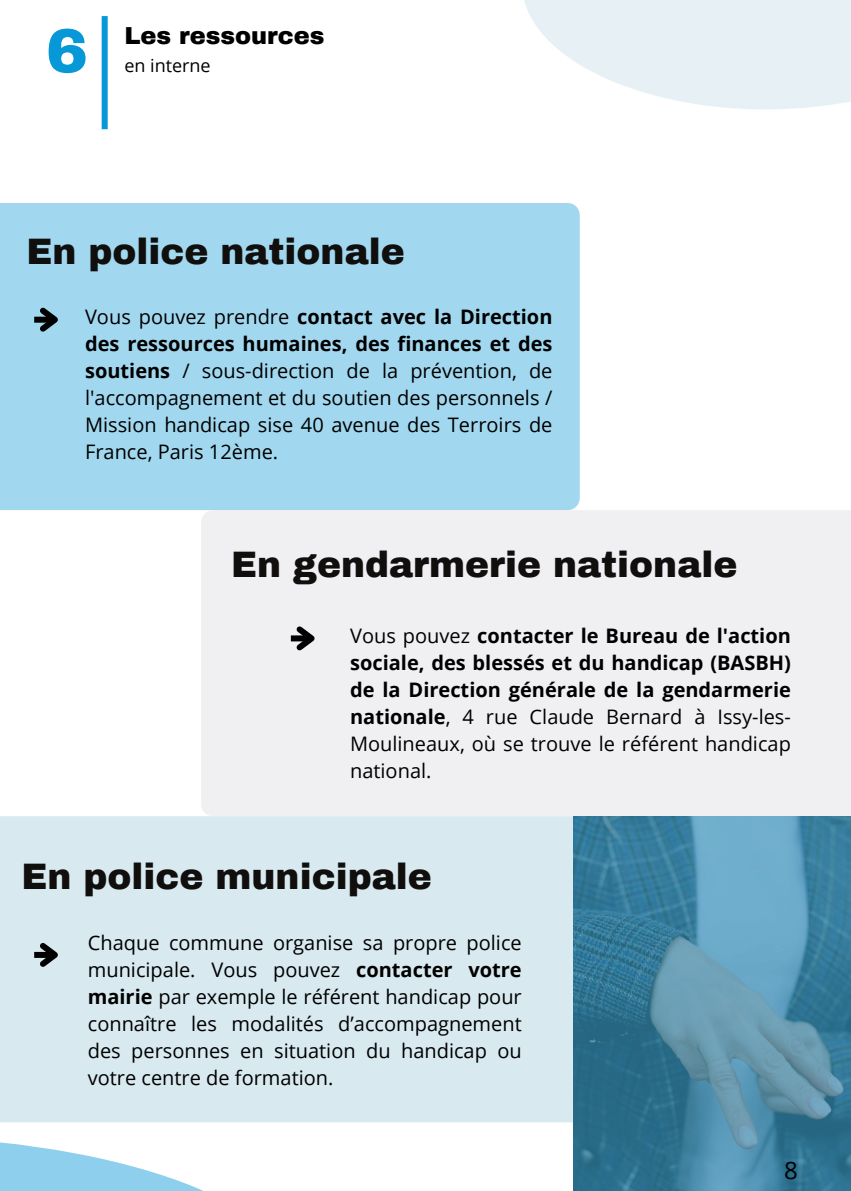
<style>
.page{position:relative;width:851px;height:1191px;background:#fff}
.page>*{position:absolute;margin:0;border:0;box-sizing:border-box;transform-origin:0 0}
.t1{font:900 62.6px "Archivo";color:#0798d7}
.t2{font:900 36px "Archivo";color:#100f0d}
.t3{font:900 24px "Archivo";color:#000}
.t4{font:24px "Open Sans";color:#000}
.t5{font:20px/27px "Open Sans";color:#000;text-align:justify}
.t6{font:700 20px/27px "Open Sans";color:#000;text-align:justify}
.t7{font:18px "Open Sans";color:#000}
.s1{font-weight:700}
.s2{font-weight:400}
</style>
<div class="page">
<div style="left:102px;top:16px;width:6px;height:113px;background:#0798d7"></div>
<div style="left:0;top:203px;width:579px;height:307px;background:#a1d8ef"></div>
<div style="left:0;top:816px;width:573px;height:306px;background:#d8e9f0"></div>
<div style="left:201px;top:510px;width:649px;height:306px;background:#f0f0f3"></div>
<svg style="left:35px;top:302px;width:30px;height:35px"></svg>
<svg style="left:291px;top:621px;width:30px;height:35px"></svg>
<svg style="left:573px;top:816px;width:277px;height:375px;background:#4887a4"></svg>
<svg style="left:0;top:1142px;width:204px;height:49px;fill:#8dcfec"></svg>
<svg style="left:524px;top:0;width:326px;height:109px;fill:#e7f1f5"></svg>
<svg style="left:35px;top:938px;width:30px;height:34px"></svg>
<p class="t1" style="left:46px;top:17px;width:43px">6</p>
<p class="t3" style="left:124px;top:23px;width:202px">Les ressources</p>
<p class="t7" style="left:124px;top:53px;width:88px">en interne</p>
<h1 class="t2" style="left:26px;top:233px;width:380px">En police nationale</h1>
<h1 class="t5" style="left:85px;top:303px;width:469px">Vous pouvez prendre <span class="s1">contact avec la Direction des ressources humaines, des finances et des soutiens</span> / sous-direction de la prévention, de l'accompagnement et du soutien des personnels / Mission handicap sise 40 avenue des Terroirs de France, Paris 12ème.</h1>
<p class="t2" style="left:231px;top:545px;width:508px">En gendarmerie nationale</p>
<h1 class="t6" style="left:350px;top:622px;width:442px"><span class="s2">Vous pouvez</span> contacter le Bureau de l'action sociale, des blessés et du handicap (BASBH) de la Direction générale de la gendarmerie nationale<span class="s2">, 4 rue Claude Bernard à Issy-les-Moulineaux, où se trouve le référent handicap national.</span></h1>
<h2 class="t2" style="left:21px;top:858px;width:412px">En police municipale</h2>
<p class="t5" style="left:88px;top:928px;width:435px">Chaque commune organise sa propre police municipale. Vous pouvez <span class="s1">contacter votre mairie</span> par exemple le référent handicap pour connaître les modalités d’accompagnement des personnes en situation du handicap ou votre centre de formation.</p>
<p class="t4" style="left:784px;top:1153px;width:15px">8</p>
</div>
